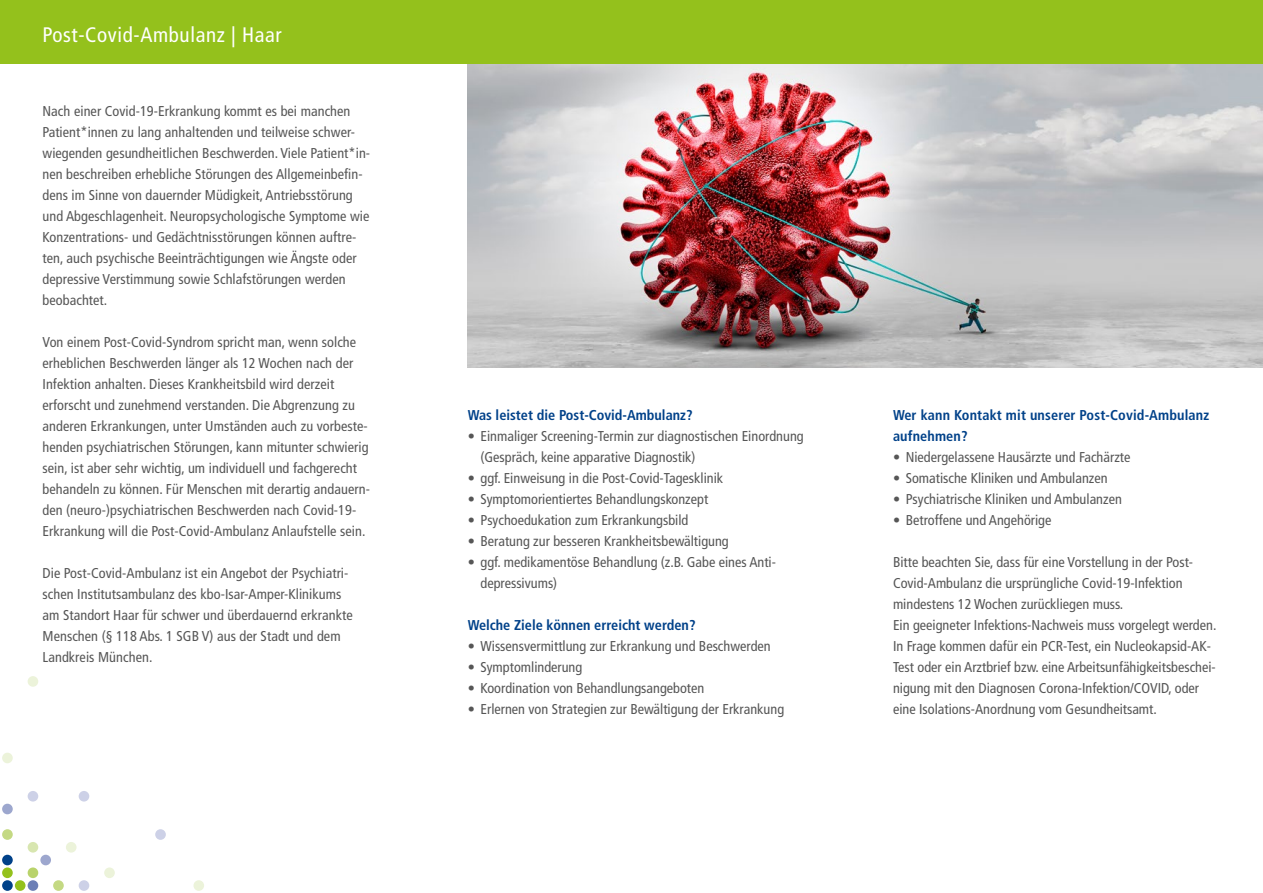
<style>
.page{position:relative;width:1263px;height:893px;background:#fff}
.page>*{position:absolute;margin:0;border:0;box-sizing:border-box;transform-origin:0 0}
.t1{font:condensed 21px "Frutiger LT Com";letter-spacing:.03em;color:#fff}
.t2{font:condensed 14.25px/21px "Frutiger LT Com";letter-spacing:.005em;color:#565656}
.t3{font:700 condensed 14.25px/21px "Frutiger LT Com";color:#004189}
</style>
<div class="page">
<div style="left:193px;top:880px;width:11px;height:11px;background:#ecf3da;border-radius:50%"></div>
<div style="left:79px;top:880px;width:10px;height:11px;background:#cdd1e7;border-radius:50%"></div>
<div style="left:53px;top:880px;width:11px;height:11px;background:#c4d983;border-radius:50%"></div>
<div style="left:28px;top:880px;width:10px;height:11px;background:#6c7fb6;border-radius:50%"></div>
<div style="left:15px;top:880px;width:11px;height:11px;background:#94c11c;border-radius:50%"></div>
<div style="left:2px;top:880px;width:11px;height:11px;background:#004189;border-radius:50%"></div>
<div style="left:104px;top:867px;width:11px;height:11px;background:#ecf3da;border-radius:50%"></div>
<div style="left:28px;top:867px;width:10px;height:11px;background:#b9d36b;border-radius:50%"></div>
<div style="left:2px;top:867px;width:11px;height:11px;background:#94c11c;border-radius:50%"></div>
<div style="left:40px;top:855px;width:11px;height:10px;background:#9da7ce;border-radius:50%"></div>
<div style="left:2px;top:855px;width:11px;height:10px;background:#004189;border-radius:50%"></div>
<div style="left:66px;top:842px;width:11px;height:11px;background:#ecf3da;border-radius:50%"></div>
<div style="left:28px;top:842px;width:10px;height:11px;background:#d8e6b0;border-radius:50%"></div>
<div style="left:155px;top:829px;width:11px;height:11px;background:#cdd1e7;border-radius:50%"></div>
<div style="left:2px;top:829px;width:11px;height:11px;background:#c4d983;border-radius:50%"></div>
<div style="left:2px;top:804px;width:11px;height:10px;background:#9da7ce;border-radius:50%"></div>
<div style="left:79px;top:791px;width:10px;height:10px;background:#cdd1e7;border-radius:50%"></div>
<div style="left:28px;top:791px;width:10px;height:10px;background:#cdd1e7;border-radius:50%"></div>
<div style="left:2px;top:753px;width:11px;height:10px;background:#ecf3da;border-radius:50%"></div>
<div style="left:28px;top:676px;width:10px;height:11px;background:#ecf3da;border-radius:50%"></div>
<img style="left:468px;top:64px;width:795px;height:304px">
<div style="left:0;top:0;width:1263px;height:64px;background:#94c11c"></div>
<h1 class="t1" style="left:43px;top:22px;width:241px">Post-Covid-Ambulanz | Haar</h1>
<p class="t2" style="left:43px;top:100px;width:329px">Nach einer Covid-19-Erkrankung kommt es bei manchen Patient*innen zu lang anhaltenden und teilweise schwer&shy;wiegenden gesundheitlichen Beschwerden. Viele Patient*in&shy;nen beschreiben erhebliche Störungen des Allgemeinbefin&shy;dens im Sinne von dauernder Müdigkeit, Antriebsstörung und Abgeschlagenheit. Neuropsychologische Symptome wie Konzentrations- und Gedächtnisstörungen können auftre&shy;ten, auch psychische Beeinträchtigungen wie Ängste oder depressive Verstimmung sowie Schlafstörungen werden beobachtet.</p>
<p class="t2" style="left:43px;top:331px;width:329px">Von einem Post-Covid-Syndrom spricht man, wenn solche erheblichen Beschwerden länger als 12 Wochen nach der Infektion anhalten. Dieses Krankheitsbild wird derzeit erforscht und zunehmend verstanden. Die Abgrenzung zu anderen Erkrankungen, unter Umständen auch zu vorbeste&shy;henden psychiatrischen Störungen, kann mitunter schwierig sein, ist aber sehr wichtig, um individuell und fachgerecht behandeln zu können. Für Menschen mit derartig andauern&shy;den (neuro-)psychiatrischen Beschwerden nach Covid-19- Erkrankung will die Post-Covid-Ambulanz Anlaufstelle sein.</p>
<p class="t2" style="left:43px;top:562px;width:312px">Die Post-Covid-Ambulanz ist ein Angebot der Psychiatri&shy;schen Institutsambulanz des kbo-Isar-Amper-Klinikums am Standort Haar für schwer und überdauernd erkrankte Menschen (§ 118 Abs. 1 SGB V) aus der Stadt und dem Landkreis München.</p>
<p class="t3" style="left:468px;top:405px;width:226px">Was leistet die Post-Covid-Ambulanz?</p>
<p class="t2" style="left:480px;top:426px;width:325px;text-indent:-13px">• Einmaliger Screening-Termin zur diagnostischen Einordnung (Gespräch, keine apparative Diagnostik)</p>
<p class="t2" style="left:468px;top:468px;width:257px">• ggf. Einweisung in die Post-Covid-Tagesklinik</p>
<p class="t2" style="left:468px;top:489px;width:242px">• Symptomorientiertes Behandlungskonzept</p>
<p class="t2" style="left:468px;top:510px;width:222px">• Psychoedukation zum Erkrankungsbild</p>
<p class="t2" style="left:468px;top:531px;width:262px">• Beratung zur besseren Krankheitsbewältigung</p>
<p class="t2" style="left:480px;top:552px;width:296px;text-indent:-13px">• ggf. medikamentöse Behandlung (z.B. Gabe eines Anti&shy;depressivums)</p>
<p class="t3" style="left:468px;top:615px;width:229px">Welche Ziele können erreicht werden?</p>
<p class="t2" style="left:468px;top:636px;width:304px">• Wissensvermittlung zur Erkrankung und Beschwerden</p>
<p class="t2" style="left:468px;top:657px;width:116px">• Symptomlinderung</p>
<p class="t2" style="left:468px;top:678px;width:238px">• Koordination von Behandlungsangeboten</p>
<p class="t2" style="left:468px;top:699px;width:318px">• Erlernen von Strategien zur Bewältigung der Erkrankung</p>
<p class="t3" style="left:893px;top:405px;width:318px">Wer kann Kontakt mit unserer Post-Covid-Ambulanz aufnehmen?</p>
<p class="t2" style="left:893px;top:447px;width:239px">• Niedergelassene Hausärzte und Fachärzte</p>
<p class="t2" style="left:893px;top:468px;width:216px">• Somatische Kliniken und Ambulanzen</p>
<p class="t2" style="left:893px;top:489px;width:230px">• Psychiatrische Kliniken und Ambulanzen</p>
<p class="t2" style="left:893px;top:510px;width:160px">• Betroffene und Angehörige</p>
<p class="t2" style="left:893px;top:552px;width:325px">Bitte beachten Sie, dass für eine Vorstellung in der Post-Covid-Ambulanz die ursprüngliche Covid-19-Infektion mindestens 12 Wochen zurückliegen muss.<br>Ein geeigneter Infektions-Nachweis muss vorgelegt werden.<br>In Frage kommen dafür ein PCR-Test, ein Nucleokapsid-AK-Test oder ein Arztbrief bzw. eine Arbeitsunfähigkeitsbeschei&shy;nigung mit den Diagnosen Corona-Infektion/COVID, oder eine Isolations-Anordnung vom Gesundheitsamt.</p>
</div>
